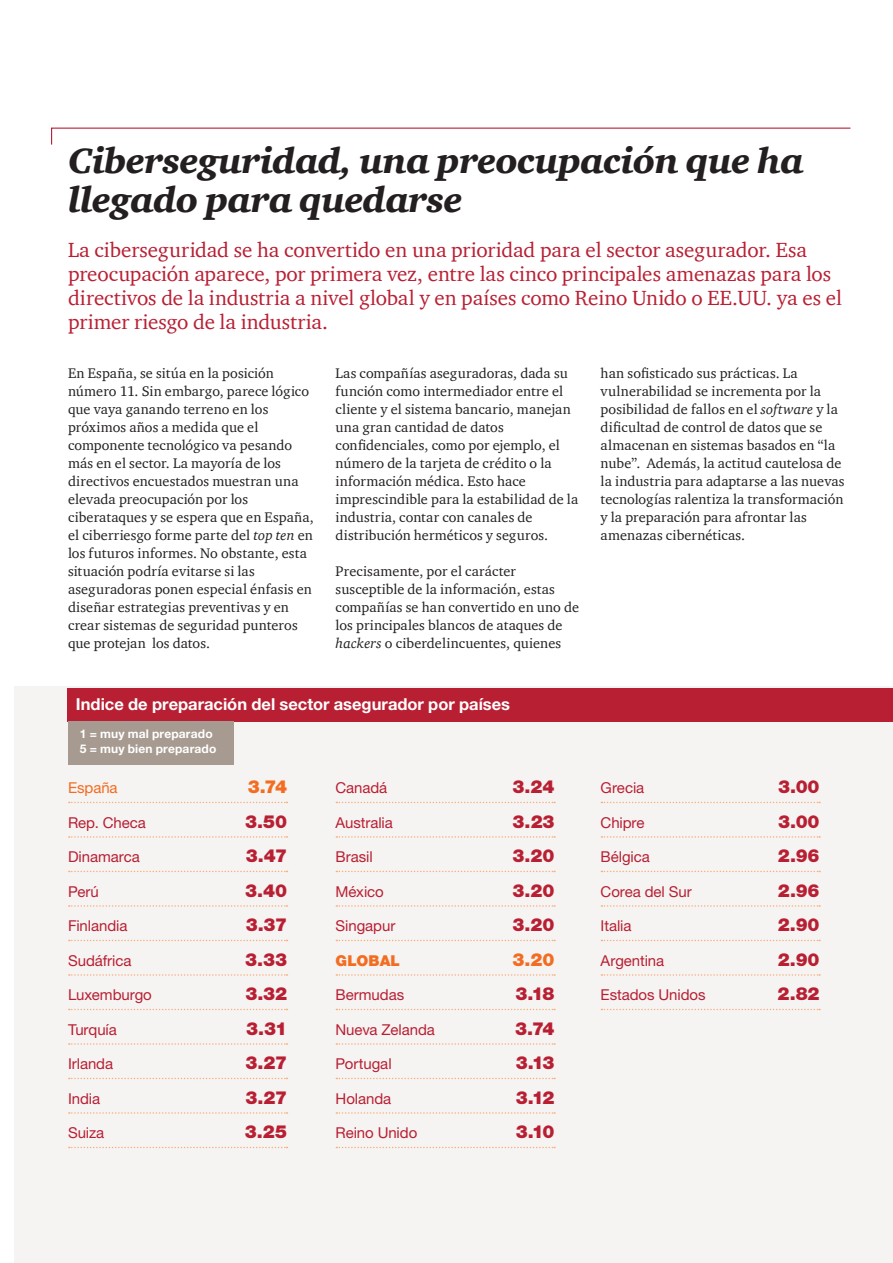
<style>
.page{position:relative;width:893px;height:1263px;background:#fff}
.page>*{position:absolute;margin:0;border:0;box-sizing:border-box;transform-origin:0 0}
.t1{font:italic 900 36px/39px "ITC Charter Com";letter-spacing:-.015em;color:#231f20}
.t2{font:21px/24px "ITC Charter Com";letter-spacing:-.005em;color:#b91f33}
.t3{font:900 18px "Helvetica Neue LT Std";letter-spacing:-.015em;color:#b91f33}
.t4{font:900 18px "Helvetica Neue LT Std";color:#f36c21}
.t5{font:700 16.5px "Helvetica Neue LT Std";color:#fff}
.t6{font:15px "Helvetica Neue LT Std";letter-spacing:-.005em;color:#b91f33}
.t7{font:15px "Helvetica Neue LT Std";letter-spacing:-.005em;color:#f36c21}
.t8{font:900 15px "Helvetica Neue LT Std";letter-spacing:.005em;color:#f36c21}
.t9{font:14.25px/18px "ITC Charter Com";letter-spacing:.01em;color:#231f20}
.t10{font:700 12px/15px "Helvetica Neue LT Std";letter-spacing:.015em;color:#fff}
.s1{font-style:italic}
</style>
<div class="page">
<div style="left:15px;top:687px;width:878px;height:576px;background:#f5f4f2"></div>
<div style="left:67px;top:688px;width:826px;height:34px;background:#b91f33"></div>
<svg style="left:51px;top:127px;width:800px;height:18px"></svg>
<svg style="left:69px;top:802px;width:218px;height:1px"></svg>
<svg style="left:69px;top:836px;width:218px;height:2px"></svg>
<svg style="left:69px;top:871px;width:218px;height:1px"></svg>
<svg style="left:69px;top:905px;width:218px;height:2px"></svg>
<svg style="left:69px;top:940px;width:218px;height:1px"></svg>
<svg style="left:69px;top:974px;width:218px;height:2px"></svg>
<svg style="left:69px;top:1009px;width:218px;height:1px"></svg>
<svg style="left:69px;top:1043px;width:218px;height:2px"></svg>
<svg style="left:69px;top:1078px;width:218px;height:1px"></svg>
<svg style="left:69px;top:1112px;width:218px;height:2px"></svg>
<svg style="left:69px;top:1147px;width:218px;height:1px"></svg>
<div style="left:68px;top:721px;width:166px;height:43px;background:#a79b91"></div>
<svg style="left:336px;top:802px;width:219px;height:1px"></svg>
<svg style="left:336px;top:836px;width:219px;height:2px"></svg>
<svg style="left:336px;top:871px;width:219px;height:1px"></svg>
<svg style="left:336px;top:905px;width:219px;height:2px"></svg>
<svg style="left:336px;top:940px;width:219px;height:1px"></svg>
<svg style="left:336px;top:974px;width:219px;height:2px"></svg>
<svg style="left:336px;top:1009px;width:219px;height:1px"></svg>
<svg style="left:336px;top:1043px;width:219px;height:2px"></svg>
<svg style="left:336px;top:1078px;width:219px;height:1px"></svg>
<svg style="left:336px;top:1112px;width:219px;height:2px"></svg>
<svg style="left:336px;top:1147px;width:219px;height:1px"></svg>
<svg style="left:601px;top:802px;width:219px;height:1px"></svg>
<svg style="left:601px;top:836px;width:219px;height:2px"></svg>
<svg style="left:601px;top:871px;width:219px;height:1px"></svg>
<svg style="left:601px;top:905px;width:219px;height:2px"></svg>
<svg style="left:601px;top:940px;width:219px;height:1px"></svg>
<svg style="left:601px;top:974px;width:219px;height:2px"></svg>
<svg style="left:601px;top:1009px;width:219px;height:1px"></svg>
<p class="t1" style="left:68px;top:141px;width:737px">Ciberseguridad, una preocupación que ha llegado para quedarse</p>
<p class="t2" style="left:68px;top:238px;width:776px">La ciberseguridad se ha convertido en una prioridad para el sector asegurador. Esa preocupación aparece, por primera vez, entre las cinco principales amenazas para los directivos de la industria a nivel global y en países como Reino Unido o EE.UU. ya es el primer riesgo de la industria.</p>
<p class="t9" style="left:68px;top:364px;width:247px">En España, se sitúa en la posición número 11. Sin embargo, parece lógico que vaya ganando terreno en los próximos años a medida que el componente tecnológico va pesando más en el sector. La mayoría de los directivos encuestados muestran una elevada preocupación por los ciberataques y se espera que en España, el ciberriesgo forme parte del <span class="s1">top ten</span> en los futuros informes. No obstante, esta situación podría evitarse si las aseguradoras ponen especial énfasis en diseñar estrategias preventivas y en crear sistemas de seguridad punteros que protejan los datos.</p>
<p class="t9" style="left:336px;top:364px;width:244px">Las compañías aseguradoras, dada su función como intermediador entre el cliente y el sistema bancario, manejan una gran cantidad de datos confidenciales, como por ejemplo, el número de la tarjeta de crédito o la información médica. Esto hace imprescindible para la estabilidad de la industria, contar con canales de distribución herméticos y seguros.</p>
<p class="t9" style="left:336px;top:562px;width:245px">Precisamente, por el carácter susceptible de la información, estas compañías se han convertido en uno de los principales blancos de ataques de <span class="s1">hackers</span> o ciberdelincuentes, quienes</p>
<p class="t5" style="left:76px;top:694px;width:436px">Indice de preparación del sector asegurador por países</p>
<p class="t10" style="left:80px;top:726px;width:138px">1 = muy mal preparado<br>5 = muy bien preparado</p>
<p class="t7" style="left:68px;top:779px;width:51px">España</p>
<p class="t4" style="left:248px;top:776px;width:41px">3.74</p>
<p class="t6" style="left:68px;top:813px;width:79px">Rep. Checa</p>
<p class="t3" style="left:245px;top:810px;width:43px">3.50</p>
<p class="t6" style="left:68px;top:848px;width:73px">Dinamarca</p>
<p class="t3" style="left:246px;top:845px;width:43px">3.47</p>
<p class="t6" style="left:68px;top:882px;width:32px">Perú</p>
<p class="t3" style="left:245px;top:879px;width:43px">3.40</p>
<p class="t6" style="left:68px;top:917px;width:61px">Finlandia</p>
<p class="t3" style="left:246px;top:914px;width:43px">3.37</p>
<p class="t6" style="left:68px;top:951px;width:65px">Sudáfrica</p>
<p class="t3" style="left:245px;top:948px;width:43px">3.33</p>
<p class="t6" style="left:68px;top:986px;width:85px">Luxemburgo</p>
<p class="t3" style="left:245px;top:983px;width:43px">3.32</p>
<p class="t6" style="left:68px;top:1020px;width:50px">Turquía</p>
<p class="t3" style="left:246px;top:1017px;width:42px">3.31</p>
<p class="t6" style="left:68px;top:1055px;width:47px">Irlanda</p>
<p class="t3" style="left:245px;top:1052px;width:43px">3.27</p>
<p class="t6" style="left:68px;top:1089px;width:34px">India</p>
<p class="t3" style="left:245px;top:1086px;width:43px">3.27</p>
<p class="t6" style="left:68px;top:1124px;width:38px">Suiza</p>
<p class="t3" style="left:245px;top:1121px;width:44px">3.25</p>
<p class="t6" style="left:336px;top:779px;width:53px">Canadá</p>
<p class="t3" style="left:512px;top:776px;width:44px">3.24</p>
<p class="t6" style="left:336px;top:813px;width:59px">Australia</p>
<p class="t3" style="left:513px;top:810px;width:44px">3.23</p>
<p class="t6" style="left:336px;top:848px;width:39px">Brasil</p>
<p class="t3" style="left:513px;top:845px;width:44px">3.20</p>
<p class="t6" style="left:336px;top:882px;width:50px">México</p>
<p class="t3" style="left:513px;top:879px;width:44px">3.20</p>
<p class="t6" style="left:336px;top:917px;width:61px">Singapur</p>
<p class="t3" style="left:513px;top:914px;width:44px">3.20</p>
<p class="t8" style="left:336px;top:951px;width:66px">GLOBAL</p>
<p class="t4" style="left:513px;top:948px;width:44px">3.20</p>
<p class="t6" style="left:336px;top:986px;width:70px">Bermudas</p>
<p class="t3" style="left:516px;top:983px;width:41px">3.18</p>
<p class="t6" style="left:336px;top:1020px;width:101px">Nueva Zelanda</p>
<p class="t3" style="left:515px;top:1017px;width:41px">3.74</p>
<p class="t6" style="left:336px;top:1055px;width:58px">Portugal</p>
<p class="t3" style="left:516px;top:1052px;width:40px">3.13</p>
<p class="t6" style="left:336px;top:1089px;width:57px">Holanda</p>
<p class="t3" style="left:516px;top:1086px;width:40px">3.12</p>
<p class="t6" style="left:336px;top:1124px;width:83px">Reino Unido</p>
<p class="t3" style="left:516px;top:1121px;width:40px">3.10</p>
<p class="t9" style="left:601px;top:364px;width:245px">han sofisticado sus prácticas. La vulnerabilidad se incrementa por la posibilidad de fallos en el <span class="s1">software</span> y la dificultad de control de datos que se almacenan en sistemas basados en “la nube”. Además, la actitud cautelosa de la industria para adaptarse a las nuevas tecnologías ralentiza la transformación y la preparación para afrontar las amenazas cibernéticas.</p>
<p class="t6" style="left:601px;top:779px;width:45px">Grecia</p>
<p class="t3" style="left:778px;top:776px;width:43px">3.00</p>
<p class="t6" style="left:601px;top:813px;width:45px">Chipre</p>
<p class="t3" style="left:778px;top:810px;width:43px">3.00</p>
<p class="t6" style="left:601px;top:848px;width:51px">Bélgica</p>
<p class="t3" style="left:778px;top:845px;width:43px">2.96</p>
<p class="t6" style="left:601px;top:882px;width:93px">Corea del Sur</p>
<p class="t3" style="left:778px;top:879px;width:43px">2.96</p>
<p class="t6" style="left:601px;top:917px;width:32px">Italia</p>
<p class="t3" style="left:778px;top:914px;width:43px">2.90</p>
<p class="t6" style="left:601px;top:951px;width:65px">Argentina</p>
<p class="t3" style="left:778px;top:948px;width:43px">2.90</p>
<p class="t6" style="left:601px;top:986px;width:107px">Estados Unidos</p>
<p class="t3" style="left:777px;top:983px;width:44px">2.82</p>
</div>
